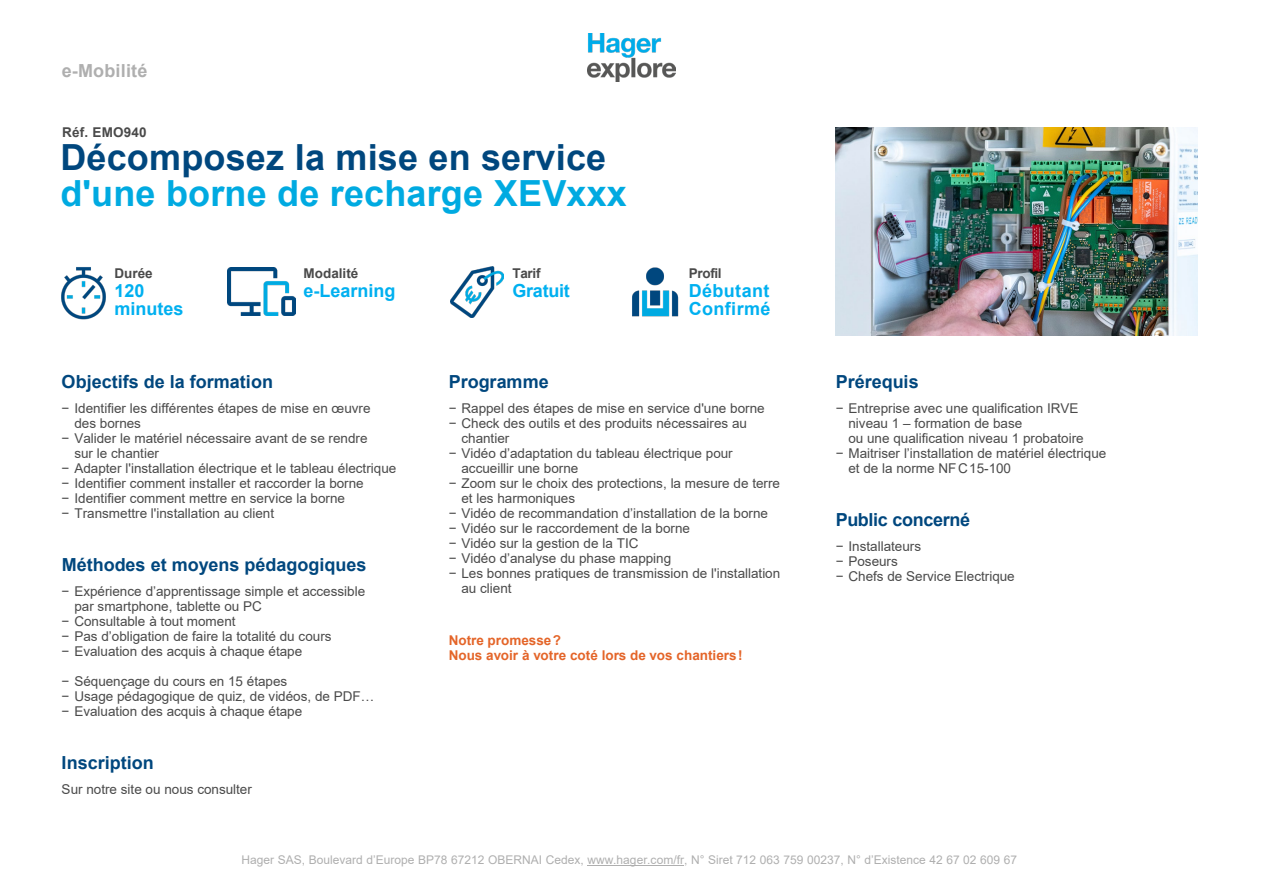
<style>
.page{position:relative;width:1263px;height:893px;background:#fff}
.page>*{position:absolute;margin:0;border:0;box-sizing:border-box;transform-origin:0 0}
.t1{font:700 36px/36px "Arial";letter-spacing:.005em;color:#00aae1}
.t2{font:700 18px "Arial";color:#00477e}
.t3{font:700 18px "Arial";color:#00b0f0}
.t4{font:700 18px "Arial";letter-spacing:.02em;color:#00b0f0}
.t5{font:700 18px "Arial";letter-spacing:-.02em;color:#00477e}
.t6{font:700 18px "Arial";letter-spacing:.01em;color:#afafaf}
.t7{font:13.5px/15px "Arial";letter-spacing:-.005em;color:#4a4a4a}
.t8{font:700 13.5px/15px "Arial";color:#e46529}
.t9{font:700 13.5px "Arial";color:#4a4a4a}
.t10{font:12px "Arial";color:#afafaf}
.s1{color:#00477e}
</style>
<div class="page">
<img style="left:588px;top:34px;width:87px;height:47px">
<hr style="left:588px;top:865px;width:96px;height:1px;background:#afafaf">
<img style="left:451px;top:266px;width:53px;height:52px">
<img style="left:61px;top:267px;width:45px;height:53px">
<img style="left:632px;top:267px;width:47px;height:50px">
<img style="left:836px;top:127px;width:361px;height:209px">
<img style="left:227px;top:267px;width:68px;height:48px">
<p class="t6" style="left:62px;top:58px;width:87px">e-Mobilité</p>
<p class="t9" style="left:62px;top:123px;width:86px">Réf. EMO940</p>
<p class="t1" style="left:60px;top:139px;width:568px"><span class="s1">Décomposez la mise en service </span>d'une borne de recharge XEVxxx</p>
<p class="t9" style="left:115px;top:263px;width:40px">Durée</p>
<p class="t3" style="left:115px;top:278px;width:31px">120</p>
<p class="t3" style="left:115px;top:296px;width:71px">minutes</p>
<p class="t9" style="left:304px;top:263px;width:56px">Modalité</p>
<p class="t3" style="left:304px;top:278px;width:93px">e-Learning</p>
<p class="t9" style="left:512px;top:263px;width:30px">Tarif</p>
<p class="t3" style="left:512px;top:278px;width:59px">Gratuit</p>
<p class="t9" style="left:689px;top:263px;width:34px">Profil</p>
<p class="t4" style="left:689px;top:278px;width:82px">Débutant</p>
<p class="t4" style="left:689px;top:296px;width:83px">Confirmé</p>
<p class="t2" style="left:62px;top:369px;width:213px">Objectifs de la formation</p>
<p class="t7" style="left:74px;top:401px;width:298px;text-indent:-13px">− Identifier les différentes étapes de mise en œuvre des bornes</p>
<p class="t7" style="left:74px;top:431px;width:295px;text-indent:-13px">− Valider le matériel nécessaire avant de se rendre sur le chantier</p>
<p class="t7" style="left:62px;top:461px;width:336px">− Adapter l'installation électrique et le tableau électrique</p>
<p class="t7" style="left:62px;top:476px;width:304px">− Identifier comment installer et raccorder la borne</p>
<p class="t7" style="left:62px;top:491px;width:285px">− Identifier comment mettre en service la borne</p>
<p class="t7" style="left:62px;top:506px;width:214px">− Transmettre l'installation au client</p>
<p class="t2" style="left:62px;top:552px;width:306px">Méthodes et moyens pédagogiques</p>
<p class="t7" style="left:74px;top:584px;width:292px;text-indent:-13px">− Expérience d’apprentissage simple et accessible par smartphone, tablette ou PC</p>
<p class="t7" style="left:62px;top:614px;width:175px">− Consultable à tout moment</p>
<p class="t7" style="left:62px;top:629px;width:271px">− Pas d’obligation de faire la totalité du cours</p>
<p class="t7" style="left:62px;top:644px;width:242px">− Evaluation des acquis à chaque étape</p>
<p class="t7" style="left:62px;top:674px;width:227px">− Séquençage du cours en 15 étapes</p>
<p class="t7" style="left:62px;top:689px;width:314px">− Usage pédagogique de quiz, de vidéos, de PDF…</p>
<p class="t7" style="left:62px;top:704px;width:242px">− Evaluation des acquis à chaque étape</p>
<p class="t2" style="left:62px;top:750px;width:94px">Inscription</p>
<p class="t7" style="left:62px;top:782px;width:192px">Sur notre site ou nous consulter</p>
<p class="t2" style="left:449px;top:369px;width:102px">Programme</p>
<p class="t7" style="left:449px;top:401px;width:318px">− Rappel des étapes de mise en service d'une borne</p>
<p class="t7" style="left:461px;top:416px;width:287px;text-indent:-13px">− Check des outils et des produits nécessaires au chantier</p>
<p class="t7" style="left:461px;top:446px;width:273px;text-indent:-13px">− Vidéo d’adaptation du tableau électrique pour accueillir une borne</p>
<p class="t7" style="left:461px;top:476px;width:320px;text-indent:-13px">− Zoom sur le choix des protections, la mesure de terre et les harmoniques</p>
<p class="t7" style="left:449px;top:506px;width:321px">− Vidéo de recommandation d’installation de la borne</p>
<p class="t7" style="left:449px;top:521px;width:243px">− Vidéo sur le raccordement de la borne</p>
<p class="t7" style="left:449px;top:536px;width:191px">− Vidéo sur la gestion de la TIC</p>
<p class="t7" style="left:449px;top:551px;width:224px">− Vidéo d’analyse du phase mapping</p>
<p class="t7" style="left:461px;top:566px;width:320px;text-indent:-13px">− Les bonnes pratiques de transmission de l'installation au client</p>
<p class="t8" style="left:449px;top:633px;width:296px">Notre promesse?<br>Nous avoir à votre coté lors de vos chantiers!</p>
<p class="t2" style="left:836px;top:369px;width:84px">Prérequis</p>
<p class="t7" style="left:848px;top:401px;width:237px;text-indent:-13px">− Entreprise avec une qualification IRVE niveau 1 – formation de base<br>ou une qualification niveau 1 probatoire</p>
<p class="t7" style="left:848px;top:446px;width:259px;text-indent:-13px">− Maitriser l’installation de matériel électrique et de la norme NFC15-100</p>
<p class="t5" style="left:836px;top:506px;width:136px">Public concerné</p>
<p class="t7" style="left:836px;top:538px;width:87px">− Installateurs</p>
<p class="t7" style="left:836px;top:553px;width:64px">− Poseurs</p>
<p class="t7" style="left:836px;top:568px;width:181px">− Chefs de Service Electrique</p>
<p class="t10" style="left:242px;top:851px;width:777px">Hager SAS, Boulevard d’Europe BP78 67212 OBERNAI Cedex, www.hager.com/fr, N° Siret 712 063 759 00237, N° d’Existence 42 67 02 609 67</p>
</div>
